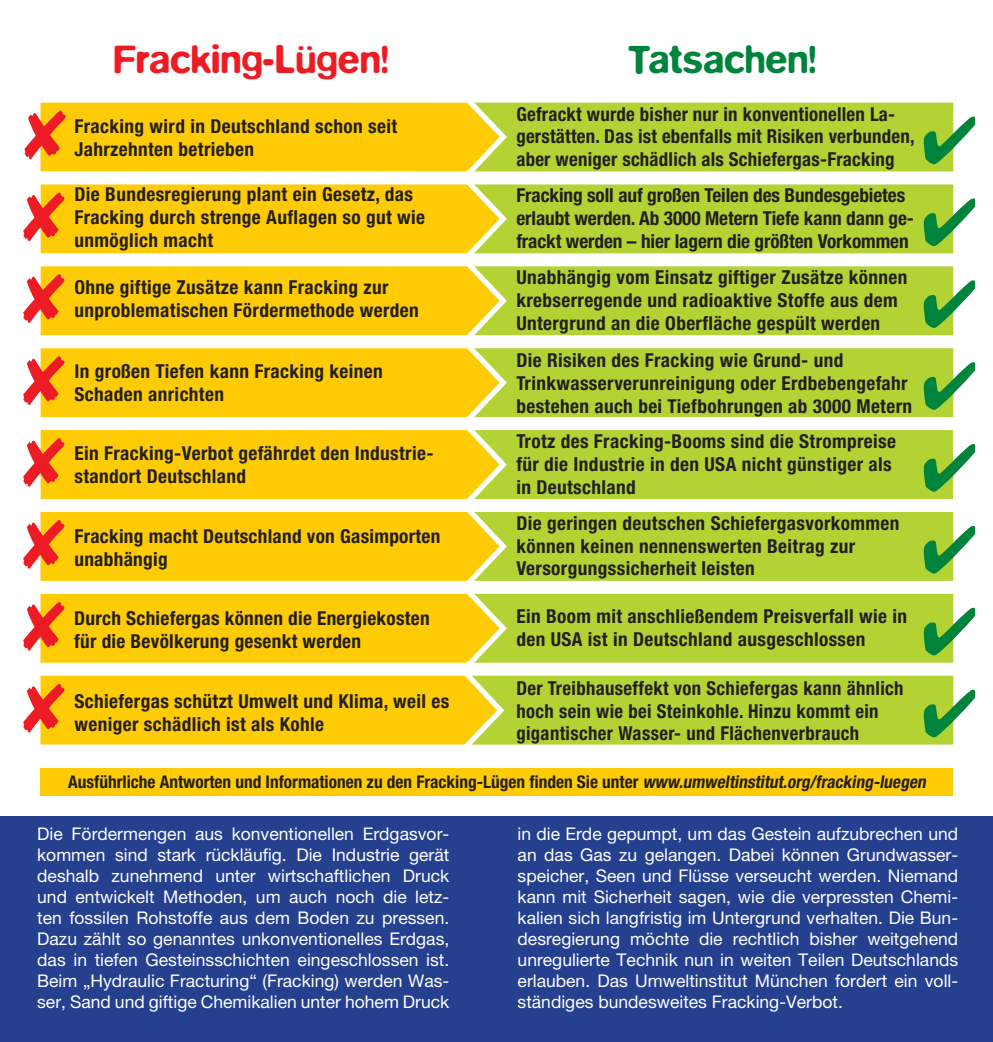
<style>
.page{position:relative;width:993px;height:1042px;background:#fff}
.page>*{position:absolute;margin:0;border:0;box-sizing:border-box;transform-origin:0 0}
.t1{font:59.5px/81.9px "Zapf Dingbats IT Cby BT";color:#00843c;text-align:justify}
.t2{font:500 40.25px "Blur";color:#ed1c24}
.t3{font:500 40.25px "Blur";color:#00843c}
.t4{font:700 condensed 19.25px/22.8px "Helvetica Neue LT Pro";letter-spacing:.02em;color:#231f20}
.t5{font:700 condensed 19.25px/22.8px "Helvetica Neue LT Pro";letter-spacing:-.005em;color:#231f20}
.t6{font:17.5px/21px "Helvetica Neue LT Pro";color:#fff;text-align:justify}
.t7{font:700 condensed 17.5px "Helvetica Neue LT Pro";color:#231f20}
.s1{font-style:italic}
</style>
<div class="page">
<div style="left:463px;top:97px;width:495px;height:80px;background:#b3d334;border:5px solid #fff"></div>
<div style="left:463px;top:179px;width:495px;height:80px;background:#b3d334;border:5px solid #fff"></div>
<div style="left:463px;top:261px;width:495px;height:79px;background:#b3d334;border:5px solid #fff"></div>
<div style="left:463px;top:343px;width:495px;height:79px;background:#b3d334;border:5px solid #fff"></div>
<div style="left:463px;top:425px;width:494px;height:79px;background:#b3d334;border:5px solid #fff"></div>
<div style="left:431px;top:507px;width:527px;height:79px;background:#b3d334;border:5px solid #fff"></div>
<div style="left:431px;top:588px;width:527px;height:80px;background:#b3d334;border:5px solid #fff"></div>
<div style="left:431px;top:670px;width:527px;height:80px;background:#b3d334;border:5px solid #fff"></div>
<div style="left:41px;top:768px;width:911px;height:27px;background:#ffcb04"></div>
<div style="left:0;top:816px;width:992px;height:226px;background:#25408f"></div>
<svg style="left:40px;top:97px;width:470px;height:653px"></svg>
<h2 class="t2" style="left:113px;top:36px;width:276px">Fracking-Lügen!</h2>
<h2 class="t3" style="left:627px;top:36px;width:190px">Tatsachen!</h2>
<p class="t4" style="left:74px;top:114px;width:324px">Fracking wird in Deutschland schon seit<br>Jahrzehnten betrieben</p>
<p class="t4" style="left:74px;top:183px;width:352px">Die Bundesregierung plant ein Gesetz, das<br>Fracking durch strenge Auflagen so gut wie unmöglich macht</p>
<p class="t4" style="left:74px;top:275px;width:346px">Ohne giftige Zusätze kann Fracking zur unproblematischen Fördermethode werden</p>
<p class="t4" style="left:74px;top:359px;width:310px">In großen Tiefen kann Fracking keinen<br>Schaden anrichten</p>
<p class="t4" style="left:74px;top:442px;width:360px">Ein Fracking-Verbot gefährdet den Industrie&shy;standort Deutschland</p>
<p class="t4" style="left:74px;top:524px;width:367px">Fracking macht Deutschland von Gasimporten unabhängig</p>
<p class="t4" style="left:74px;top:606px;width:357px">Durch Schiefergas können die Energiekosten für die Bevölkerung gesenkt werden</p>
<p class="t4" style="left:74px;top:689px;width:376px">Schiefergas schützt Umwelt und Klima, weil es weniger schädlich ist als Kohle</p>
<p class="t4" style="left:516px;top:102px;width:399px">Gefrackt wurde bisher nur in konventionellen La&shy;gerstätten. Das ist ebenfalls mit Risiken verbunden, aber weniger schädlich als Schiefergas-Fracking</p>
<p class="t5" style="left:516px;top:184px;width:399px">Fracking soll auf großen Teilen des Bundesgebietes erlaubt werden. Ab 3000 Metern Tiefe kann dann ge&shy;frackt werden – hier lagern die größten Vorkommen</p>
<p class="t4" style="left:516px;top:266px;width:392px">Unabhängig vom Einsatz giftiger Zusätze können krebserregende und radioaktive Stoffe aus dem<br>Untergrund an die Oberfläche gespült werden</p>
<p class="t4" style="left:516px;top:349px;width:397px">Die Risiken des Fracking wie Grund- und<br>Trinkwasserverunreinigung oder Erdbebengefahr bestehen auch bei Tiefbohrungen ab 3000 Metern</p>
<p class="t4" style="left:516px;top:429px;width:381px">Trotz des Fracking-Booms sind die Strompreise für die Industrie in den USA nicht günstiger als in Deutschland</p>
<p class="t4" style="left:516px;top:511px;width:384px">Die geringen deutschen Schiefergasvorkommen können keinen nennenswerten Beitrag zur<br>Versorgungssicherheit leisten</p>
<p class="t4" style="left:516px;top:605px;width:392px">Ein Boom mit anschließendem Preisverfall wie in den USA ist in Deutschland ausgeschlossen</p>
<p class="t4" style="left:516px;top:676px;width:388px">Der Treibhauseffekt von Schiefergas kann ähnlich hoch sein wie bei Steinkohle. Hinzu kommt ein gigantischer Wasser- und Flächenverbrauch</p>
<h1 class="t1" style="left:920px;top:100px;width:58px">✔ ✔ ✔ ✔ ✔ ✔ ✔ ✔</h1>
<p class="t7" style="left:68px;top:771px;width:861px">Ausführliche Antworten und Informationen zu den Fracking-Lügen finden Sie unter <span class="s1">www.umweltinstitut.org/fracking-luegen</span></p>
<p class="t6" style="left:37px;top:823px;width:413px">Die Fördermengen aus konventionellen Erdgasvor&shy;kommen sind stark rückläufig. Die Industrie gerät deshalb zunehmend unter wirtschaftlichen Druck und entwickelt Methoden, um auch noch die letz&shy;ten fossilen Rohstoffe aus dem Boden zu pressen.<br>Dazu zählt so genanntes unkonventionelles Erdgas, das in tiefen Gesteinsschichten eingeschlossen ist.<br>Beim „Hydraulic Fracturing“ (Fracking) werden Was&shy;ser, Sand und giftige Chemikalien unter hohem Druck</p>
<p class="t6" style="left:517px;top:823px;width:442px">in die Erde gepumpt, um das Gestein aufzubrechen und an das Gas zu gelangen. Dabei können Grundwasser&shy;speicher, Seen und Flüsse verseucht werden. Niemand kann mit Sicherheit sagen, wie die verpressten Chemi&shy;kalien sich langfristig im Untergrund verhalten. Die Bun&shy;desregierung möchte die rechtlich bisher weitgehend unregulierte Technik nun in weiten Teilen Deutschlands erlauben. Das Umweltinstitut München fordert ein voll&shy;ständiges bundesweites Fracking-Verbot.</p>
<p class="t6" style="left:517px;top:823px;width:442px">un giftig Chemikalien unter hoh m Druck in di Erde gepumpt, um das Gest in aufzubrechen und an das Gas zu gelangen. Dabei können Grundwasser, Seen und Flüs&shy;se verseucht und sogar Erdbeben ausgelöst werden.</p>
<p class="t6" style="left:517px;top:928px;width:442px">Die Bundesregierung möchte die rechtl c bish r weitge&shy;hend nregulierte Technik un in weiten Teil n Deutsch&shy;lands rlauben und bekomm dafür Rücken ckung von EU-Energiekommissar Günther Oettinger.</p>
<p class="t6" style="left:234px;top:823px;width:101px">herkömmlich</p>
<p class="t6" style="left:111px;top:844px;width:340px">sind stark rückläufig. Die rdgasfö dernden</p>
<p class="t6" style="left:37px;top:865px;width:359px">Konzerne geraten deshalb zunehmend unter</p>
<p class="t6" style="left:73px;top:886px;width:378px">entwickeln Methoden, um auch noch die letzten</p>
<p class="t6" style="left:37px;top:907px;width:362px">fossilen Rohst ffe aus dem Boden zu pressen.</p>
<p class="t6" style="left:37px;top:949px;width:413px">D zu zählt sog. unkonvent onelles Erdgas, da i tie&shy;fen Gesteinsschichten e</p>
<p class="t6" style="left:37px;top:970px;width:413px;text-indent:211px">eschlossen ist. Beim „Hy draulic Fracturing“ (Fracking) werden Wasser, Sand</p>
</div>
